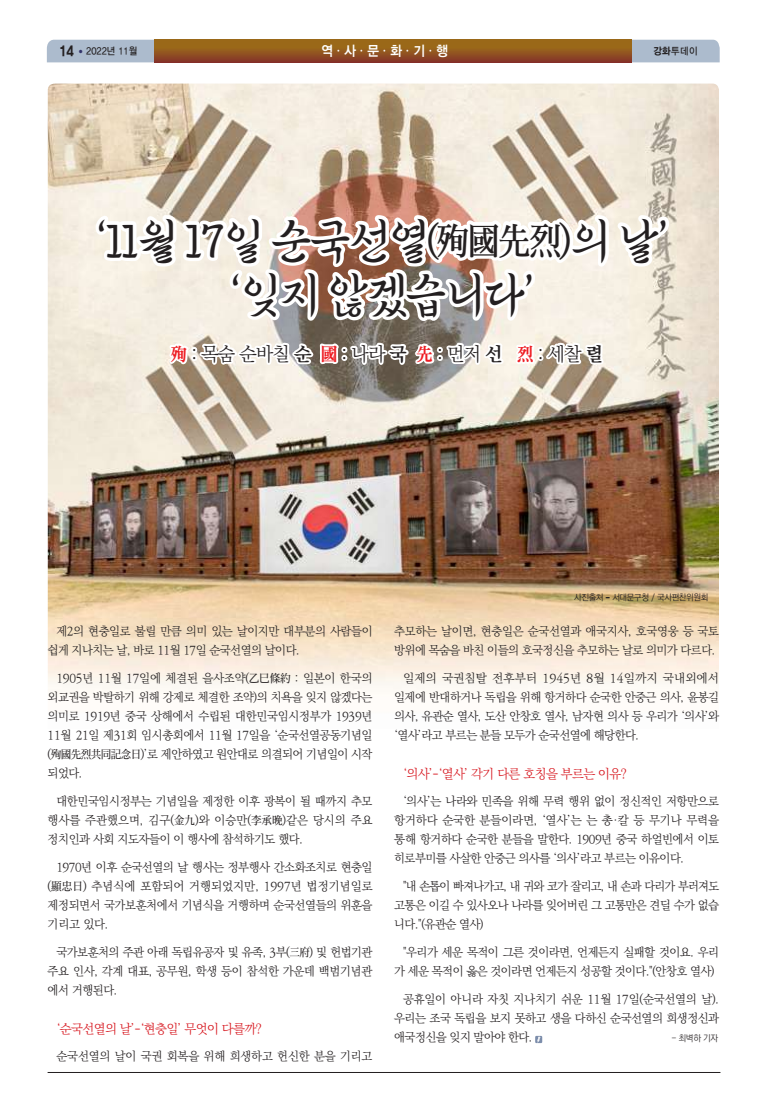
<style>
.page{position:relative;width:766px;height:1112px;background:#fff}
.page>*{position:absolute;margin:0;border:0;box-sizing:border-box;transform-origin:0 0}
.t1{font:48.9px/54.1px "Solmoe Kim Dae Geon L";letter-spacing:-.05em;color:#231f20;text-align:center;scale:.94 1}
.t2{font:300 19px "Ko Pub Batang";letter-spacing:-.04em;color:#231f20}
.t3{font:14px "YDIYGO340";color:#fff;scale:.9 1}
.t4{font:14px "YDIYGO360";color:#231f20;scale:.92 1}
.t5{font:300 13px "Ko Pub Batang";letter-spacing:-.04em;color:#d7171f}
.t6{font:300 12px/19px "Ko Pub Batang";letter-spacing:-.04em;color:#231f20;text-align:justify}
.t7{font:300 12px/19px "Ko Pub Batang";letter-spacing:-.04em;color:#231f20;text-align:justify;scale:.96 1}
.t8{font:300 12px "Ko Pub Batang";letter-spacing:-.01em;color:#231f20}
.t9{font:10px "YDIYGO330";color:#231f20;scale:.92 1}
.t10{font:300 9px "Ko Pub Dotum";color:#231f20}
.t11{font:8.8px "YDIYGO320";letter-spacing:-.03em;color:#231f20;scale:.93 1}
.s1{font-family:"YDIYGO310";font-size:5px;color:#32336a}
.s2{font-family:"Ko Pub Batang";font-weight:300}
.s3{font-family:"YDIYGO350"}
.s4{font-family:"Ko Pub Batang";font-weight:500;font-size:38.6px}
.s5{font-weight:700;color:#ee1d23}
.s6{font-weight:700}
.s7{font-family:"YES Gothic";font-weight:800}
</style>
<div class="page">
<div style="left:47px;top:40px;width:672px;height:22px;background:#acbbcd"></div>
<div style="left:154px;top:40px;width:477px;height:22px;background:linear-gradient(to bottom,#a07614,#883c27)"></div>
<hr style="left:48px;top:1071px;width:672px;height:1px;background:#231f20">
<img style="left:48px;top:84px;width:670px;height:606px">
<svg style="left:535px;top:1035px;width:7px;height:7px"></svg>
<svg style="left:90px;top:135px;width:584px;height:265px"></svg>
<p class="t4" style="left:59px;top:43px;width:17px">14</p>
<p class="t9" style="left:78px;top:45px;width:65px"><span class="s1">●</span> 2022년 11월</p>
<p class="t3" style="left:321px;top:43px;width:142px">역<span class="s2">ㆍ</span>사<span class="s2">ㆍ</span>문<span class="s2">ㆍ</span>화<span class="s2">ㆍ</span>기<span class="s2">ㆍ</span>행</p>
<p class="t9" style="left:653px;top:45px;width:49px"><span class="s3">강화</span>투데이</p>
<h1 class="t1" style="left:94px;top:215px;width:614px">‘11월 17일 순국선열<span class="s4">(殉國先烈)</span>의 날’ ‘잊지 않겠습니다’</h1>
<h2 class="t2" style="left:170px;top:344px;width:434px"><span class="s5">殉</span> : 목숨 순바칠 <span class="s6">순</span> <span class="s5">國</span> : 나라 <span class="s6">국</span> <span class="s5">先</span> : 먼저 <span class="s6">선</span> <span class="s5">烈</span> : 세찰 <span class="s6">렬</span></h2>
<p class="t6" style="left:48px;top:622px;width:326px;text-indent:9px">제2의 현충일로 불릴 만큼 의미 있는 날이지만 대부분의 사람들이 쉽게 지나치는 날, 바로 11월 17일 순국선열의 날이다.</p>
<p class="t6" style="left:48px;top:669px;width:326px;text-indent:9px">1905년 11월 17일에 체결된 을사조약(乙巳條約 : 일본이 한국의 외교권을 박탈하기 위해 강제로 체결한 조약)의 치욕을 잊지 않겠다는 의미로 1919년 중국 상해에서 수립된 대한민국임시정부가 1939년 11월 21일 제31회 임시총회에서 11월 17일을 ‘순국선열공동기념일 (殉國先烈共同記念日)’로 제안하였고 원안대로 의결되어 기념일이 시작 되었다.</p>
<p class="t6" style="left:48px;top:792px;width:326px;text-indent:9px">대한민국임시정부는 기념일을 제정한 이후 광복이 될 때까지 추모 행사를 주관했으며, 김구(金九)와 이승만(李承晩)같은 당시의 주요 정치인과 사회 지도자들이 이 행사에 참석하기도 했다.</p>
<p class="t6" style="left:48px;top:858px;width:326px;text-indent:9px">1970년 이후 순국선열의 날 행사는 정부행사 간소화조치로 현충일 (顯忠日) 추념식에 포함되어 거행되었지만, 1997년 법정기념일로 제정되면서 국가보훈처에서 기념식을 거행하며 순국선열들의 위훈을 기리고 있다.</p>
<p class="t6" style="left:48px;top:943px;width:326px;text-indent:9px">국가보훈처의 주관 아래 독립유공자 및 유족, 3부(三府) 및 헌법기관 주요 인사, 각계 대표, 공무원, 학생 등이 참석한 가운데 백범기념관 에서 거행된다.</p>
<p class="t5" style="left:56px;top:1022px;width:207px">‘순국선열의 날’-‘현충일’ 무엇이 다를까?</p>
<p class="t8" style="left:56px;top:1050px;width:317px">순국선열의 날이 국권 회복을 위해 희생하고 헌신한 분을 기리고</p>
<p class="t11" style="left:574px;top:593px;width:146px">사진출처 <span class="s7">–</span> 서대문구청 / 국사편찬위원회</p>
<p class="t6" style="left:394px;top:622px;width:326px">추모하는 날이면, 현충일은 순국선열과 애국지사, 호국영웅 등 국토 방위에 목숨을 바친 이들의 호국정신을 추모하는 날로 의미가 다르다.</p>
<p class="t6" style="left:394px;top:669px;width:326px;text-indent:9px">일제의 국권침탈 전후부터 1945년 8월 14일까지 국내외에서 일제에 반대하거나 독립을 위해 항거하다 순국한 안중근 의사, 윤봉길 의사, 유관순 열사, 도산 안창호 열사, 남자현 의사 등 우리가 ‘의사’와 ‘열사’라고 부르는 분들 모두가 순국선열에 해당한다.</p>
<p class="t5" style="left:403px;top:767px;width:225px">‘의사’-‘열사’ 각기 다른 호칭을 부르는 이유?</p>
<p class="t6" style="left:394px;top:792px;width:326px;text-indent:9px">‘의사’는 나라와 민족을 위해 무력 행위 없이 정신적인 저항만으로 항거하다 순국한 분들이라면, ‘열사’는 는 총·칼 등 무기나 무력을 통해 항거하다 순국한 분들을 말한다. 1909년 중국 하얼빈에서 이토 히로부미를 사살한 안중근 의사를 ‘의사’라고 부르는 이유이다.</p>
<p class="t7" style="left:394px;top:877px;width:340px;text-indent:9px">"내 손톱이 빠져나가고, 내 귀와 코가 잘리고, 내 손과 다리가 부러져도 고통은 이길 수 있사오나 나라를 잊어버린 그 고통만은 견딜 수가 없습 니다."(유관순 열사)</p>
<p class="t6" style="left:394px;top:943px;width:326px;text-indent:9px">"우리가 세운 목적이 그른 것이라면, 언제든지 실패할 것이요. 우리 가 세운 목적이 옳은 것이라면 언제든지 성공할 것이다."(안창호 열사)</p>
<p class="t6" style="left:394px;top:990px;width:326px;text-indent:9px">공휴일이 아니라 자칫 지나치기 쉬운 11월 17일(순국선열의 날). 우리는 조국 독립을 보지 못하고 생을 다하신 순국선열의 희생정신과 애국정신을 잊지 말아야 한다.</p>
<p class="t10" style="left:671px;top:1033px;width:48px">- 최벽하 기자</p>
</div>
